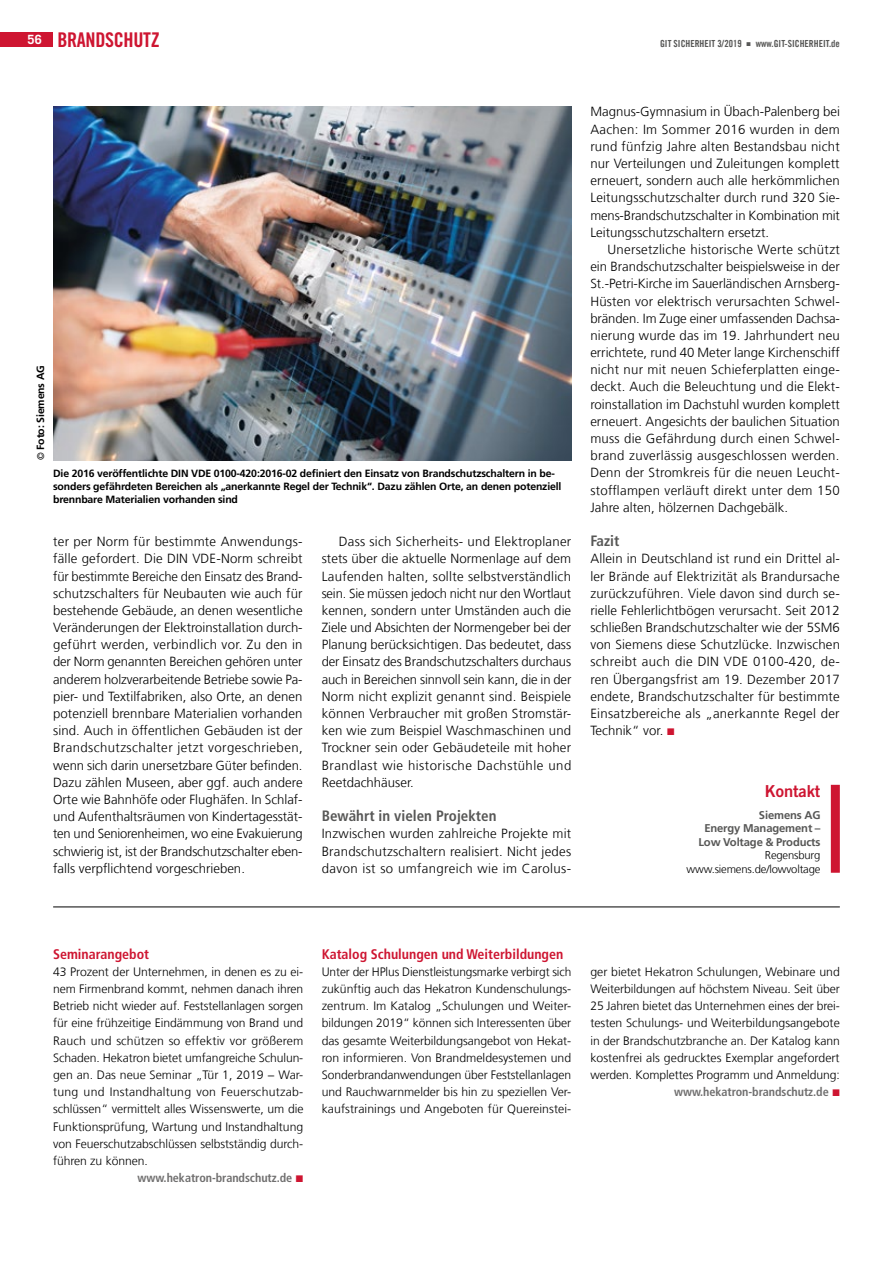
<style>
.page{position:relative;width:893px;height:1263px;background:#fff}
.page>*{position:absolute;margin:0;border:0;box-sizing:border-box;transform-origin:0 0}
.t1{font:20.25px "Trade Gothic LT Std Bd Cn 20";letter-spacing:-.015em;color:#ce1531}
.t2{font:16.5px "Trade Gothic LT Std Bd 2";letter-spacing:-.005em;color:#ce1531}
.t3{font:700 condensed 15px "Frutiger LT Com";color:#575756}
.t4{font:700 condensed 13.95px "Frutiger LT Com";color:#ce1531}
.t5{font:300 13.2px/17.2px "Frutiger LT Com";color:#000;text-align:justify}
.t6{font:300 12.15px/17.2px "Frutiger LT Com";letter-spacing:-.005em;color:#000;text-align:justify}
.t7{font:300 12.15px "Frutiger LT Com";letter-spacing:.02em;color:#000}
.t8{font:300 12.15px "Frutiger LT Com";letter-spacing:.015em;color:#000}
.t9{font:700 condensed 12.15px "Frutiger LT Com";letter-spacing:-.005em;color:#706f6f}
.t10{font:700 11.25px/13.5px "Frutiger LT Com";letter-spacing:-.015em;color:#575756;text-align:right}
.t11{font:300 11.25px/13.5px "Frutiger LT Com";letter-spacing:-.015em;color:#000;text-align:right}
.t12{font:700 10.5px/12.8px "Frutiger LT Com";letter-spacing:-.015em;color:#000}
.t13{font:9.75px "Trade Gothic LT Com Bd Cn 20";color:#575756}
.s1{font-family:"Trade Gothic LT Com";font-weight:700;font-size:12.75px;color:#fff}
.s2{font-weight:400;font-stretch:condensed;font-size:9.75px}
.s3{color:#ce1531}
.s4{font-weight:700;font-stretch:condensed;color:#706f6f}
</style>
<div class="page">
<div style="left:831px;top:785px;width:9px;height:88px;background:#ce1531"></div>
<img style="left:53px;top:106px;width:518px;height:354px">
<hr style="left:53px;top:907px;width:787px;height:1px;background:#000">
<div style="left:0;top:32px;width:53px;height:15px;background:#ce1531"></div>
<h1 class="t1" style="left:28px;top:27px;width:134px"><span class="s1">56</span> BRANDSCHUTZ</h1>
<p class="t13" style="left:660px;top:38px;width:181px">GIT SICHERHEIT 3/2019 ▪ www.GIT-SICHERHEIT.de</p>
<p class="t12" style="left:34px;top:460px;width:96px;rotate:-90deg"><span class="s2">©</span> Foto: Siemens AG</p>
<p class="t12" style="left:53px;top:467px;width:510px">Die 2016 veröffentlichte DIN VDE 0100-420:2016-02 definiert den Einsatz von Brandschutzschaltern in be&shy;sonders gefährdeten Bereichen als „anerkannte Regel der Technik“. Dazu zählen Orte, an denen potenziell brennbare Materialien vorhanden sind</p>
<p class="t5" style="left:53px;top:533px;width:251px">ter per Norm für bestimmte Anwendungs&shy;fälle gefordert. Die DIN VDE-Norm schreibt für bestimmte Bereiche den Einsatz des Brand&shy;schutzschalters für Neubauten wie auch für bestehende Gebäude, an denen wesentliche Veränderungen der Elektroinstallation durch&shy;geführt werden, verbindlich vor. Zu den in der Norm genannten Bereichen gehören unter anderem holzverarbeitende Betriebe sowie Pa&shy;pier- und Textilfabriken, also Orte, an denen potenziell brennbare Materialien vorhanden sind. Auch in öffentlichen Gebäuden ist der Brandschutzschalter jetzt vorgeschrieben, wenn sich darin unersetzbare Güter befinden.<br>Dazu zählen Museen, aber ggf. auch andere Orte wie Bahnhöfe oder Flughäfen. In Schlaf&shy;und Aufenthaltsräumen von Kindertagesstät&shy;ten und Seniorenheimen, wo eine Evakuierung schwierig ist, ist der Brandschutzschalter eben&shy;falls verpflichtend vorgeschrieben.</p>
<p class="t5" style="left:322px;top:533px;width:251px;text-indent:17px">Dass sich Sicherheits- und Elektroplaner stets über die aktuelle Normenlage auf dem Laufenden halten, sollte selbstverständlich sein. Sie müssen jedoch nicht nur den Wortlaut kennen, sondern unter Umständen auch die Ziele und Absichten der Normengeber bei der Planung berücksichtigen. Das bedeutet, dass der Einsatz des Brandschutzschalters durchaus auch in Bereichen sinnvoll sein kann, die in der Norm nicht explizit genannt sind. Beispiele können Verbraucher mit großen Stromstär&shy;ken wie zum Beispiel Waschmaschinen und Trockner sein oder Gebäudeteile mit hoher Brandlast wie historische Dachstühle und Reetdachhäuser.</p>
<p class="t3" style="left:322px;top:807px;width:176px">Bewährt in vielen Projekten</p>
<p class="t5" style="left:322px;top:825px;width:251px">Inzwischen wurden zahlreiche Projekte mit Brandschutzschaltern realisiert. Nicht jedes davon ist so umfangreich wie im Carolus-</p>
<p class="t5" style="left:590px;top:103px;width:251px">Magnus-Gymnasium in Übach-Palenberg bei Aachen: Im Sommer 2016 wurden in dem rund fünfzig Jahre alten Bestandsbau nicht nur Verteilungen und Zuleitungen komplett erneuert, sondern auch alle herkömmlichen Leitungsschutzschalter durch rund 320 Sie&shy;mens-Brandschutzschalter in Kombination mit Leitungsschutzschaltern ersetzt.</p>
<p class="t5" style="left:590px;top:241px;width:251px;text-indent:17px">Unersetzliche historische Werte schützt ein Brandschutzschalter beispielsweise in der St.-Petri-Kirche im Sauerländischen Arnsberg-Hüsten vor elektrisch verursachten Schwel&shy;bränden. Im Zuge einer umfassenden Dachsa&shy;nierung wurde das im 19. Jahrhundert neu errichtete, rund 40 Meter lange Kirchenschiff nicht nur mit neuen Schieferplatten einge&shy;deckt. Auch die Beleuchtung und die Elekt&shy;roinstallation im Dachstuhl wurden komplett erneuert. Angesichts der baulichen Situation muss die Gefährdung durch einen Schwel&shy;brand zuverlässig ausgeschlossen werden.<br>Denn der Stromkreis für die neuen Leucht&shy;stofflampen verläuft direkt unter dem 150<br>Jahre alten, hölzernen Dachgebälk.</p>
<p class="t3" style="left:590px;top:532px;width:30px">Fazit</p>
<p class="t5" style="left:590px;top:550px;width:251px">Allein in Deutschland ist rund ein Drittel al&shy;ler Brände auf Elektrizität als Brandursache zurückzuführen. Viele davon sind durch se&shy;rielle Fehlerlichtbögen verursacht. Seit 2012 schließen Brandschutzschalter wie der 5SM6 von Siemens diese Schutzlücke. Inzwischen schreibt auch die DIN VDE 0100-420, de&shy;ren Übergangsfrist am 19. Dezember 2017 endete, Brandschutzschalter für bestimmte Einsatzbereiche als „anerkannte Regel der Technik“ vor. <span class="s3">◾</span></p>
<p class="t2" style="left:765px;top:781px;width:57px">Kontakt</p>
<p class="t10" style="left:698px;top:808px;width:124px">Siemens AG<br>Energy Management –<br>Low Voltage &amp; Products</p>
<p class="t11" style="left:686px;top:849px;width:136px">Regensburg www.siemens.de/lowvoltage</p>
<p class="t4" style="left:53px;top:945px;width:97px">Seminarangebot</p>
<p class="t6" style="left:53px;top:963px;width:252px">43 Prozent der Unternehmen, in denen es zu ei-</p>
<p class="t6" style="left:53px;top:980px;width:252px">nem Firmenbrand kommt, nehmen danach ihren</p>
<p class="t6" style="left:53px;top:997px;width:252px">Betrieb nicht wieder auf. Feststellanlagen sorgen</p>
<p class="t6" style="left:53px;top:1015px;width:252px">für eine frühzeitige Eindämmung von Brand und</p>
<p class="t8" style="left:53px;top:1033px;width:252px">Rauch und schützen so effektiv vor größerem</p>
<p class="t6" style="left:53px;top:1049px;width:252px">Schaden. Hekatron bietet umfangreiche Schulun-</p>
<p class="t6" style="left:53px;top:1066px;width:252px">gen an. Das neue Seminar „Tür 1, 2019 − War-</p>
<p class="t7" style="left:53px;top:1085px;width:252px">tung und Instandhaltung von Feuerschutzab-</p>
<p class="t6" style="left:53px;top:1100px;width:252px">schlüssen“ vermittelt alles Wissenswerte, um die</p>
<p class="t6" style="left:53px;top:1118px;width:252px">Funktionsprüfung, Wartung und Instandhaltung</p>
<p class="t6" style="left:53px;top:1135px;width:252px">von Feuerschutzabschlüssen selbstständig durch-</p>
<p class="t6" style="left:53px;top:1152px;width:96px">führen zu können.</p>
<p class="t9" style="left:138px;top:1171px;width:167px">www.hekatron-brandschutz.de <span class="s3">◾</span></p>
<p class="t4" style="left:322px;top:945px;width:243px">Katalog Schulungen und Weiterbildungen</p>
<p class="t6" style="left:322px;top:963px;width:251px">Unter der HPlus Dienstleistungsmarke verbirgt sich zukünftig auch das Hekatron Kundenschulungs&shy;zentrum. Im Katalog „Schulungen und Weiter&shy;bildungen 2019“ können sich Interessenten über das gesamte Weiterbildungsangebot von Hekat&shy;ron informieren. Von Brandmeldesystemen und Sonderbrandanwendungen über Feststellanlagen und Rauchwarnmelder bis hin zu speziellen Ver&shy;kaufstrainings und Angeboten für Quereinstei-</p>
<p class="t6" style="left:590px;top:963px;width:251px;text-align:right">ger bietet Hekatron Schulungen, Webinare und Weiterbildungen auf höchstem Niveau. Seit über 25 Jahren bietet das Unternehmen eines der brei&shy;testen Schulungs- und Weiterbildungsangebote in der Brandschutzbranche an. Der Katalog kann kostenfrei als gedrucktes Exemplar angefordert werden. Komplettes Programm und Anmeldung: <span class="s4">www.hekatron-brandschutz.de</span> <span class="s3">◾</span></p>
</div>
